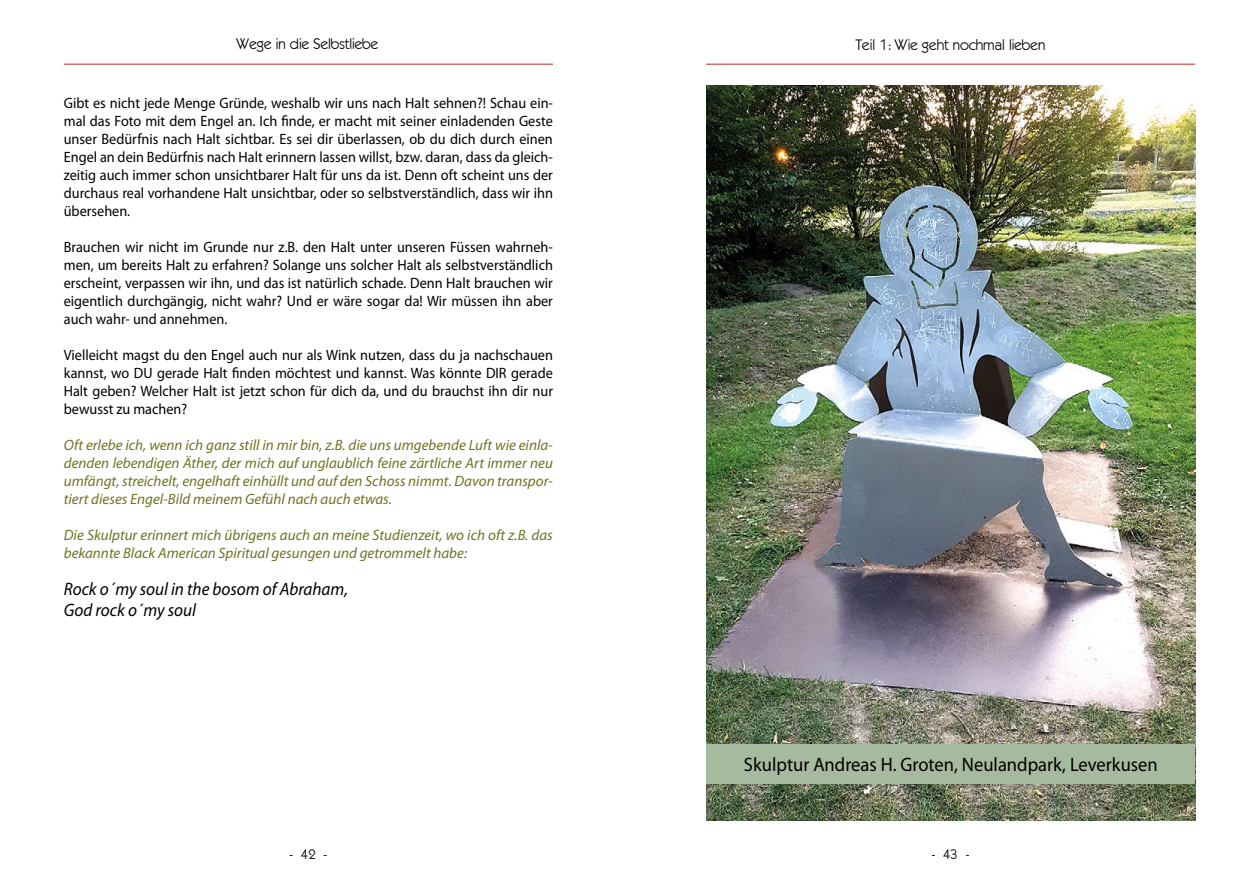
<style>
.page{position:relative;width:1259px;height:893px;background:#fff}
.page>*{position:absolute;margin:0;border:0;box-sizing:border-box;transform-origin:0 0}
.t1{font:19.5px "Myriad Pro";color:#000;scale:.95 1}
.t2{font:italic 18px/21.6px "Myriad Pro";color:#000;scale:.95 1}
.t3{font:15px/18px "Myriad Pro";color:#000;text-align:justify;scale:.95 1}
.t4{font:italic 15px/18px "Myriad Pro";color:#6f7320;text-align:justify}
.t5{font:15px "Koch Modern";color:#000}
.t6{font:13.5px "Koch Modern";color:#000}
</style>
<div class="page">
<hr style="left:64px;top:64px;width:489px;height:1px;background:#b2311c">
<hr style="left:706px;top:64px;width:489px;height:1px;background:#b2311c">
<img style="left:706px;top:85px;width:489px;height:736px">
<div style="left:706px;top:744px;width:489px;height:39px;background:#a6bb9d"></div>
<p class="t5" style="left:237px;top:36px;width:143px">Wege in die Selbstliebe</p>
<p class="t3" style="left:64px;top:94px;width:516px">Gibt es nicht jede Menge Gründe, weshalb wir uns nach Halt sehnen?! Schau ein&shy;mal das Foto mit dem Engel an. Ich finde, er macht mit seiner einladenden Geste unser Bedürfnis nach Halt sichtbar. Es sei dir überlassen, ob du dich durch einen Engel an dein Bedürfnis nach Halt erinnern lassen willst, bzw. daran, dass da gleich&shy;zeitig auch immer schon unsichtbarer Halt für uns da ist. Denn oft scheint uns der durchaus real vorhandene Halt unsichtbar, oder so selbstverständlich, dass wir ihn übersehen.</p>
<p class="t3" style="left:64px;top:238px;width:516px">Brauchen wir nicht im Grunde nur z.B. den Halt unter unseren Füssen wahrneh&shy;men, um bereits Halt zu erfahren? Solange uns solcher Halt als selbstverständlich erscheint, verpassen wir ihn, und das ist natürlich schade. Denn Halt brauchen wir eigentlich durchgängig, nicht wahr? Und er wäre sogar da! Wir müssen ihn aber auch wahr- und annehmen.</p>
<p class="t3" style="left:64px;top:346px;width:516px">Vielleicht magst du den Engel auch nur als Wink nutzen, dass du ja nachschauen kannst, wo DU gerade Halt finden möchtest und kannst. Was könnte DIR gerade Halt geben? Welcher Halt ist jetzt schon für dich da, und du brauchst ihn dir nur bewusst zu machen?</p>
<p class="t4" style="left:64px;top:436px;width:491px">Oft erlebe ich, wenn ich ganz still in mir bin, z.B. die uns umgebende Luft wie einla&shy;denden lebendigen Äther, der mich auf unglaublich feine zärtliche Art immer neu umfängt, streichelt, engelhaft einhüllt und auf den Schoss nimmt. Davon transpor&shy;tiert dieses Engel-Bild meinem Gefühl nach auch etwas.</p>
<p class="t4" style="left:64px;top:526px;width:490px">Die Skulptur erinnert mich übrigens auch an meine Studienzeit, wo ich oft z.B. das bekannte Black American Spiritual gesungen und getrommelt habe:</p>
<p class="t2" style="left:64px;top:577px;width:301px">Rock o´my soul in the bosom of Abraham,<br>God rock o´my soul</p>
<p class="t5" style="left:855px;top:36px;width:191px">Teil 1: Wie geht nochmal lieben</p>
<h1 class="t1" style="left:744px;top:753px;width:437px">Skulptur Andreas H. Groten, Neulandpark, Leverkusen</h1>
<p class="t6" style="left:289px;top:847px;width:39px">- 42 -</p>
<p class="t6" style="left:931px;top:847px;width:39px">- 43 -</p>
</div>
